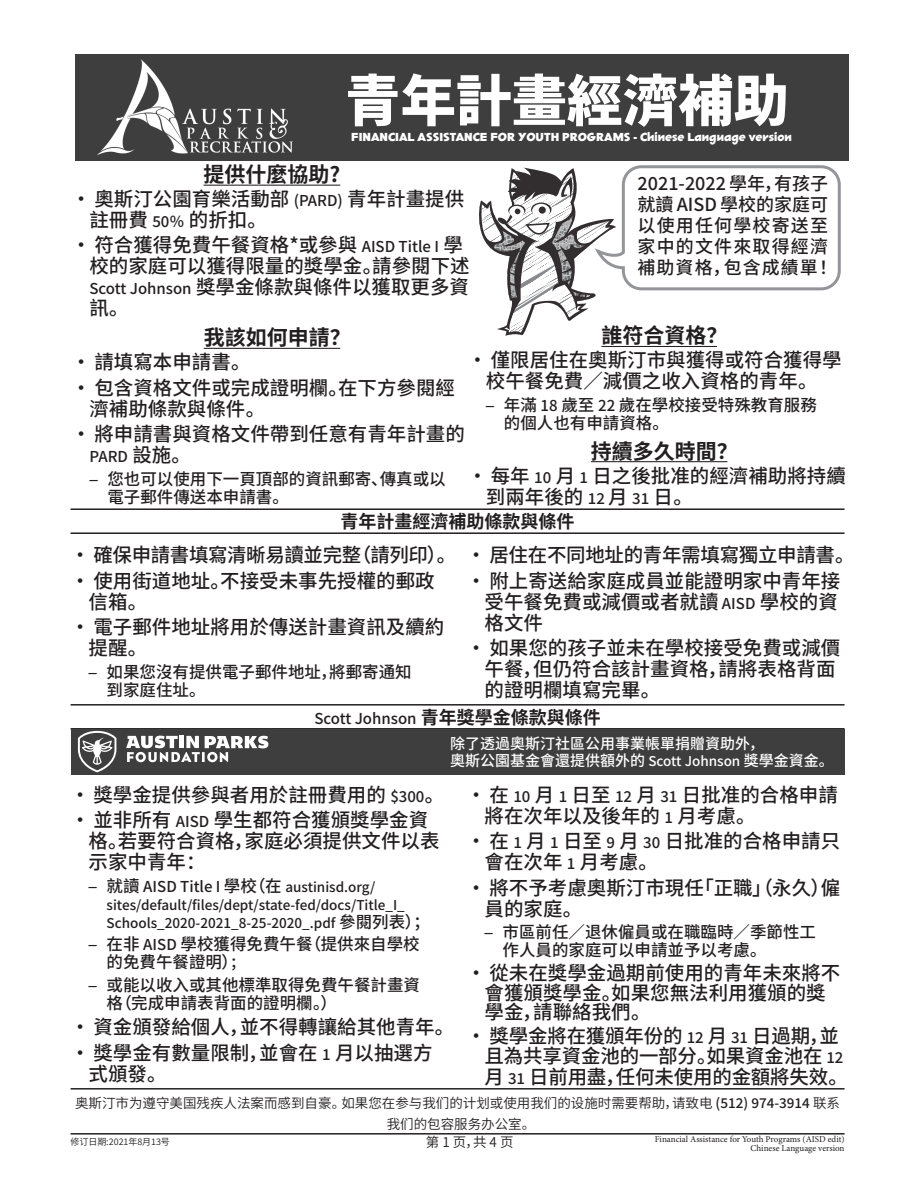
<style>
.page{position:relative;width:918px;height:1188px;background:#fff}
.page>*{position:absolute;margin:0;border:0;box-sizing:border-box;transform-origin:0 0}
.t1{font:800 55.5px "Source Han Sans KR";color:#fff}
.front_page_header__c{font:700 21px "Source Han Sans CN";color:#231f20}
.t2{font:500 19.5px/21px "Source Han Sans CN";color:#231f20}
.t3{font:500 19.5px "Source Han Sans CN";letter-spacing:-.02em;color:#231f20}
.t4{font:500 18px/21px "Source Han Sans CN";letter-spacing:.06em;color:#231f20}
.Subhead__ch{font:700 18px "Source Han Sans CN";color:#231f20}
.t5{font:500 16.5px/18px "Source Han Sans CN";color:#231f20}
.t6{font:500 15px/16.5px "Source Han Sans CN";color:#fff}
.Subhead__ch-2{font:500 15px "Source Han Sans CN";color:#231f20}
.t7{font:500 13.5px/18px "Source Han Sans CN";color:#231f20}
.Subhead__ch-3{font:13.5px/21px "Source Han Sans CN";color:#231f20;text-align:center}
.t8{font:800 13.5px "Sharktooth";color:#fff}
.t9{font:9px/9px "Minion Pro";color:#231f20;text-align:right}
.t10{font:9px "Source Han Sans CN";letter-spacing:-.01em;color:#231f20}
.s1{font-size:15px}
.s2{font-size:19.5px}
.s3{font-family:"Calibri";font-weight:400;font-style:italic}
.s4{font-weight:700;font-size:18px}
.s5{font-size:13.5px}
.s6{font-family:"Calibri";font-weight:400;font-style:italic;font-size:16.5px}
.s7{font-size:16.5px}
.s8{font-weight:500}
</style>
<div class="page">
<div style="left:75px;top:54px;width:774px;height:106px;background:#3e3e3f"></div>
<img style="left:98px;top:60px;width:195px;height:95px">
<svg style="left:479px;top:165px;width:362px;height:171px"></svg>
<hr style="left:204px;top:185px;width:136px;height:1px;background:#231f20">
<hr style="left:204px;top:348px;width:136px;height:1px;background:#231f20">
<hr style="left:601px;top:346px;width:116px;height:1px;background:#231f20">
<hr style="left:591px;top:461px;width:136px;height:1px;background:#231f20">
<hr style="left:71px;top:508px;width:774px;height:2px;background:#231f20">
<hr style="left:71px;top:532px;width:774px;height:2px;background:#231f20">
<hr style="left:71px;top:704px;width:774px;height:2px;background:#231f20">
<hr style="left:71px;top:728px;width:774px;height:2px;background:#231f20">
<div style="left:71px;top:729px;width:774px;height:46px;background:#3e3e3f"></div>
<svg style="left:126px;top:736px;width:142px;height:26px"></svg>
<svg style="left:78px;top:731px;width:38px;height:41px"></svg>
<hr style="left:71px;top:1088px;width:774px;height:2px;background:#231f20">
<hr style="left:71px;top:1133px;width:774px;height:2px;background:#231f20">
<p class="t1" style="left:345px;top:69px;width:445px">青年計畫經濟補助</p>
<p class="t8" style="left:351px;top:129px;width:442px">FINANCIAL ASSISTANCE FOR YOUTH PROGRAMS - Chinese Language version</p>
<p class="t4" style="left:638px;top:174px;width:201px">2021-2022 學年，有孩子就讀 AISD 學校的家庭可以使用任何學校寄送至家中的文件來取得經濟補助資格，包含成績單！</p>
<p class="front_page_header__c" style="left:204px;top:162px;width:138px">提供什麼協助?</p>
<p class="t2" style="left:89px;top:189px;width:376px;text-indent:-18px">• 奧斯汀公園育樂活動部 <span class="s1">(PARD)</span> 青年計畫提供註冊費 <span class="s1">50％</span> 的折扣。</p>
<p class="t2" style="left:89px;top:235px;width:382px;text-indent:-18px">• 符合獲得免費午餐資格*或參與 <span class="s1">AISD Title I</span> 學校的家庭可以獲得限量的獎學金。請參閱下述<br><span class="s1">Scott Johnson</span> 獎學金條款與條件以獲取更多資訊。</p>
<p class="front_page_header__c" style="left:204px;top:326px;width:148px">我該如何申請？</p>
<p class="t2" style="left:71px;top:352px;width:181px">• 請填寫本申請書。</p>
<p class="t2" style="left:89px;top:377px;width:367px;text-indent:-18px">• 包含資格文件或完成證明欄。在下方參閱經濟補助條款與條件。</p>
<p class="t2" style="left:71px;top:424px;width:395px">• 將申請書與資格文件帶到任意有青年計畫的</p>
<p class="Subhead__ch-2" style="left:89px;top:448px;width:103px">PARD <span class="s2">設施。</span></p>
<p class="t5" style="left:107px;top:470px;width:340px;text-indent:-18px"><span class="s3">–</span> 您也可以使用下一頁頂部的資訊郵寄、傳真或以電子郵件傳送本申請書。</p>
<p class="front_page_header__c" style="left:601px;top:324px;width:127px">誰符合資格？</p>
<p class="t2" style="left:468px;top:350px;width:375px;text-align:center">• 僅限居住在奧斯汀市與獲得或符合獲得學校午餐免費／減價之收入資格的青年。</p>
<p class="t5" style="left:504px;top:396px;width:315px;text-indent:-18px"><span class="s3">–</span> 年滿 <span class="s1">18</span> 歲至 <span class="s1">22</span> 歲在學校接受特殊教育服務的個人也有申請資格。</p>
<p class="front_page_header__c" style="left:591px;top:439px;width:148px">持續多久時間？</p>
<p class="t2" style="left:486px;top:465px;width:362px;text-indent:-18px">• 每年 <span class="s1">10</span> 月 <span class="s1">1</span> 日之後批准的經濟補助將持續到兩年後的 <span class="s1">12</span> 月 <span class="s1">31</span> 日。</p>
<p class="Subhead__ch" style="left:341px;top:511px;width:235px">青年計畫經濟補助條款與條件</p>
<p class="t3" style="left:71px;top:544px;width:387px">• 確保申請書填寫清晰易讀並完整（請列印）。</p>
<p class="t2" style="left:89px;top:571px;width:348px;text-indent:-18px">• 使用街道地址。不接受未事先授權的郵政信箱。</p>
<p class="t2" style="left:89px;top:617px;width:357px;text-indent:-18px">• 電子郵件地址將用於傳送計畫資訊及續約提醒。</p>
<p class="t5" style="left:107px;top:663px;width:307px;text-indent:-18px"><span class="s3">–</span> 如果您沒有提供電子郵件地址，將郵寄通知到家庭住址。</p>
<p class="t2" style="left:467px;top:545px;width:389px">• 居住在不同地址的青年需填寫獨立申請書。</p>
<p class="t2" style="left:485px;top:571px;width:357px;text-indent:-18px">• 附上寄送給家庭成員並能證明家中青年接受午餐免費或減價或者就讀 <span class="s1">AISD</span> 學校的資格文件</p>
<p class="t2" style="left:485px;top:638px;width:357px;text-indent:-18px">• 如果您的孩子並未在學校接受免費或減價午餐，但仍符合該計畫資格，請將表格背面的證明欄填寫完畢。</p>
<p class="Subhead__ch-2" style="left:314px;top:710px;width:288px">Scott Johnson <span class="s4">青年獎學金條款與條件</span></p>
<p class="t6" style="left:450px;top:736px;width:385px">除了透過奧斯汀社區公用事業帳單捐贈資助外，<br>奧斯公園基金會還提供額外的 <span class="s5">Scott Johnson</span> 獎學金資金。</p>
<p class="t2" style="left:71px;top:784px;width:375px">• 獎學金提供參與者用於註冊費用的 <span class="s1">$300</span>。</p>
<p class="t2" style="left:89px;top:810px;width:352px;text-indent:-18px">• 並非所有 <span class="s1">AISD</span> 學生都符合獲頒獎學金資格。若要符合資格，家庭必須提供文件以表示家中青年：</p>
<p class="t7" style="left:107px;top:878px;width:325px;text-indent:-18px"><span class="s6">–</span> <span class="s7">就讀</span> <span class="s1">AISD Title I</span> <span class="s7">學校（在</span> austinisd.org/ sites/default/files/dept/state-fed/docs/Title_I_<br>Schools_2020-2021_8-25-2020_.pdf <span class="s7">參閱列表）；</span></p>
<p class="t5" style="left:107px;top:935px;width:315px;text-indent:-18px"><span class="s3">–</span> 在非 <span class="s1">AISD</span> 學校獲得免費午餐（提供來自學校的免費午餐證明）<span class="s1">；</span></p>
<p class="t5" style="left:107px;top:976px;width:315px;text-indent:-18px"><span class="s3">–</span> 或能以收入或其他標準取得免費午餐計畫資格（完成申請表背面的證明欄。）</p>
<p class="t2" style="left:71px;top:1017px;width:385px">• 資金頒發給個人，並不得轉讓給其他青年。</p>
<p class="t2" style="left:89px;top:1042px;width:345px;text-indent:-18px">• 獎學金有數量限制，並會在 <span class="s1">1</span> 月以抽選方式頒發。</p>
<p class="t2" style="left:485px;top:784px;width:355px;text-indent:-18px">• 在 <span class="s1">10</span> 月 <span class="s1">1</span> 日至 <span class="s1">12</span> 月 <span class="s1">31</span> 日批准的合格申請將在次年以及後年的 <span class="s1">1</span> 月考慮。</p>
<p class="t2" style="left:485px;top:831px;width:357px;text-indent:-18px">• 在 <span class="s1">1</span> 月 <span class="s1">1</span> 日至 <span class="s1">9</span> 月 <span class="s1">30</span> 日批准的合格申請只會在次年 <span class="s1">1</span> 月考慮。</p>
<p class="t2" style="left:485px;top:877px;width:357px;text-indent:-18px">• 將不予考慮奧斯汀市現任「正職」（永久）僱員的家庭。</p>
<p class="t5" style="left:503px;top:923px;width:315px;text-indent:-18px"><span class="s3">–</span> 市區前任／退休僱員或在職臨時／季節性工作人員的家庭可以申請並予以考慮。</p>
<p class="t2" style="left:485px;top:964px;width:357px;line-height:19.5px;text-indent:-18px">• 從未在獎學金過期前使用的青年未來將不會獲頒獎學金。如果您無法利用獲頒的獎學金，請聯絡我們。</p>
<p class="t2" style="left:485px;top:1026px;width:365px;line-height:20.2px;text-indent:-18px">• 獎學金將在獲頒年份的 <span class="s1">12</span> 月 <span class="s1">31</span> 日過期，並且為共享資金池的一部分。如果資金池在 <span class="s1">12</span>月 <span class="s1">31</span> 日前用盡，任何未使用的金額將失效。</p>
<p class="Subhead__ch-3" style="left:75px;top:1092px;width:766px">奥斯汀市为遵守美国残疾人法案而感到自豪。如果您在参与我们的计划或使用我们的设施时需要帮助，请致电 <span class="s8">(512) 974-3914</span> 联系我们的包容服务办公室。</p>
<p class="t10" style="left:71px;top:1137px;width:101px">修订日期: 2021年8月13号</p>
<p class="Subhead__ch-3" style="left:426px;top:1132px;width:89px">第 1 页，共 4 页</p>
<p class="t9" style="left:655px;top:1135px;width:191px">Financial Assistance for Youth Programs (AISD edit)<br>Chinese Language version</p>
</div>
